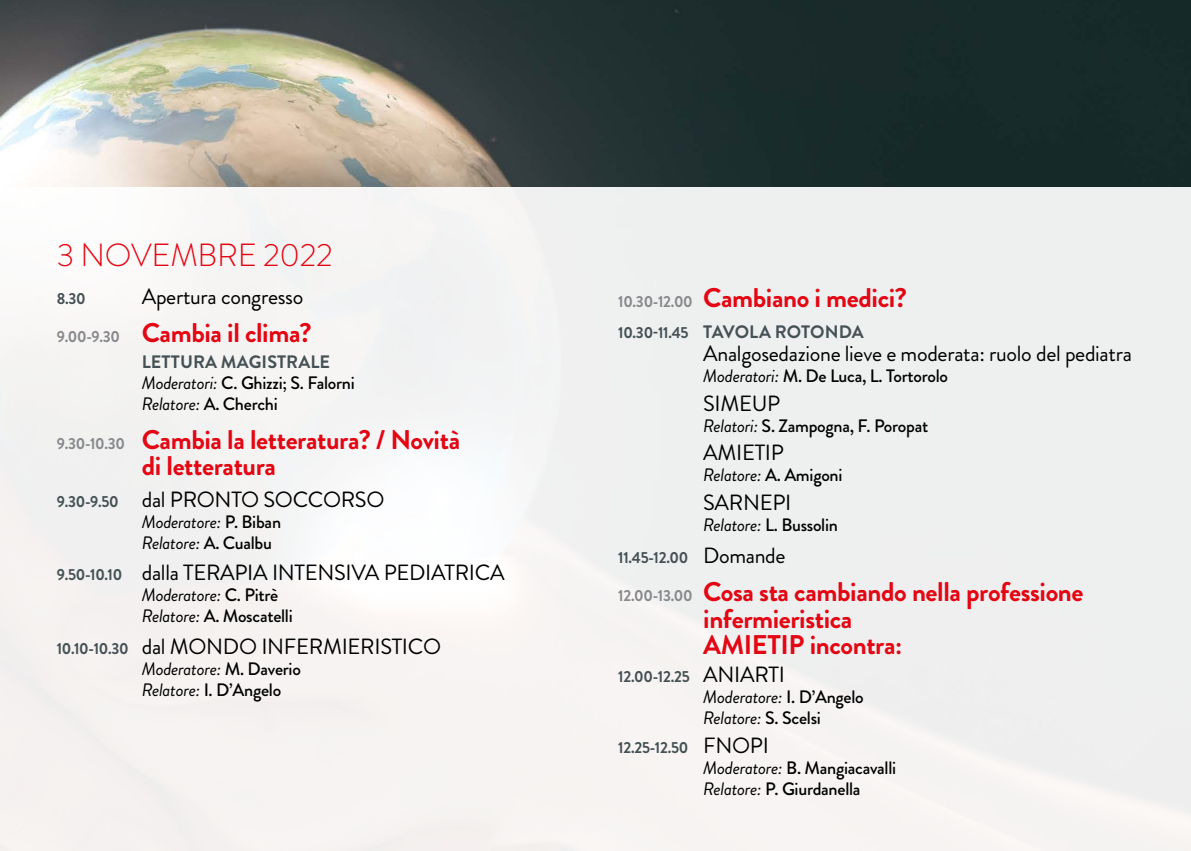
<style>
.page{position:relative;width:1191px;height:851px;background:#fff}
.page>*{position:absolute;margin:0;border:0;box-sizing:border-box;transform-origin:0 0}
.t1{font:300 32px "Brandon Grotesque";letter-spacing:-.01em;color:#e30613}
.t2{font:700 27px/26px "Brandon Grotesque";letter-spacing:-.015em;color:#e30613}
.t3{font:22px "Brandon Grotesque";letter-spacing:-.015em;color:#000}
.t4{font:500 18px/21px "Brandon Grotesque";letter-spacing:-.015em;color:#000}
.t5{font:italic 18px/21px "Brandon Grotesque";letter-spacing:-.015em;color:#000}
.t6{font:700 18px "Brandon Grotesque";color:#455154}
.t7{font:700 16px "Brandon Grotesque";letter-spacing:-.015em;color:#455154;scale:.95 1}
.s1{font-size:16px;color:#87898c}
.s2{font-weight:700;color:#455154}
.s3{font-weight:400;font-style:italic}
.s4{font-weight:700;font-size:16px;color:#455154}
.s5{font-weight:500;font-style:normal}
.s6{font-size:16px}
.s7{font-weight:400;font-size:22px;color:#000}
</style>
<div class="page">
<img style="left:0;top:0;width:1191px;height:187px">
<div style="left:0;top:187px;width:1191px;height:663px;background:#f2f1f0"></div>
<h1 class="t1" style="left:57px;top:233px;width:278px">3 NOVEMBRE 2022</h1>
<p class="t7" style="left:57px;top:287px;width:32px">8.30</p>
<p class="t3" style="left:142px;top:281px;width:163px">Apertura congresso</p>
<h2 class="t2" style="left:57px;top:320px;width:256px"><span class="s1">9.00-9.30</span> Cambia il clima?</h2>
<p class="t4" style="left:142px;top:352px;width:214px"><span class="s2">LETTURA MAGISTRALE<br></span><span class="s3">Moderatori:</span> C. Ghizzi; S. Falorni<br><span class="s3">Relatore:</span> A. Cherchi</p>
<h2 class="t2" style="left:142px;top:427px;width:320px;text-indent:-85px"><span class="s1">9.30-10.30</span> Cambia la letteratura? / Novità di letteratura</h2>
<p class="t3" style="left:57px;top:483px;width:329px"><span class="s4">9.30-9.50</span> dal PRONTO SOCCORSO</p>
<p class="t5" style="left:142px;top:511px;width:141px">Moderatore: <span class="s5">P. Biban<br></span>Relatore: <span class="s5">A. Cualbu</span></p>
<p class="t3" style="left:57px;top:557px;width:449px"><span class="s4">9.50-10.10</span> dalla TERAPIA INTENSIVA PEDIATRICA</p>
<p class="t5" style="left:142px;top:584px;width:152px">Moderatore: <span class="s5">C. Pitrè<br></span>Relatore: <span class="s5">A. Moscatelli</span></p>
<p class="t3" style="left:57px;top:630px;width:386px"><span class="s4">10.10-10.30</span> dal MONDO INFERMIERISTICO</p>
<p class="t5" style="left:142px;top:658px;width:161px">Moderatore: <span class="s5">M. Daverio<br></span>Relatore: <span class="s5">I. D’Angelo</span></p>
<h2 class="t2" style="left:618px;top:284px;width:290px"><span class="s1">10.30-12.00</span> Cambiano i medici?</h2>
<p class="t6" style="left:618px;top:319px;width:247px"><span class="s6">10.30-11.45</span> TAVOLA ROTONDA</p>
<p class="t3" style="left:703px;top:338px;width:430px">Analgosedazione lieve e moderata: ruolo del pediatra</p>
<p class="t4" style="left:703px;top:365px;width:246px"><span class="s3">Moderatori:</span> M. De Luca, L. Tortorolo</p>
<p class="t3" style="left:703px;top:388px;width:79px">SIMEUP</p>
<p class="t4" style="left:703px;top:415px;width:226px"><span class="s3">Relatori:</span> S. Zampogna, F. Poropat</p>
<p class="t3" style="left:703px;top:437px;width:82px">AMIETIP</p>
<p class="t5" style="left:703px;top:465px;width:141px">Relatore: <span class="s5">A. Amigoni</span></p>
<p class="t3" style="left:703px;top:487px;width:90px">SARNEPI</p>
<p class="t4" style="left:703px;top:514px;width:136px"><span class="s3">Relatore:</span> L. Bussolin</p>
<p class="t7" style="left:618px;top:546px;width:178px">11.45-12.00 <span class="s7">Domande</span></p>
<h2 class="t2" style="left:703px;top:579px;width:382px;text-indent:-85px"><span class="s1">12.00-13.00</span> Cosa sta cambiando nella professione infermieristica<br>AMIETIP incontra:</h2>
<p class="t7" style="left:618px;top:665px;width:177px">12.00-12.25 <span class="s7">ANIARTI</span></p>
<p class="t5" style="left:703px;top:686px;width:162px">Moderatore: <span class="s5">I. D’Angelo<br></span>Relatore: <span class="s5">S. Scelsi</span></p>
<p class="t7" style="left:618px;top:736px;width:160px">12.25-12.50 <span class="s7">FNOPI</span></p>
<p class="t4" style="left:703px;top:757px;width:194px"><span class="s3">Moderatore:</span> B. Mangiacavalli<br><span class="s3">Relatore:</span> P. Giurdanella</p>
</div>
